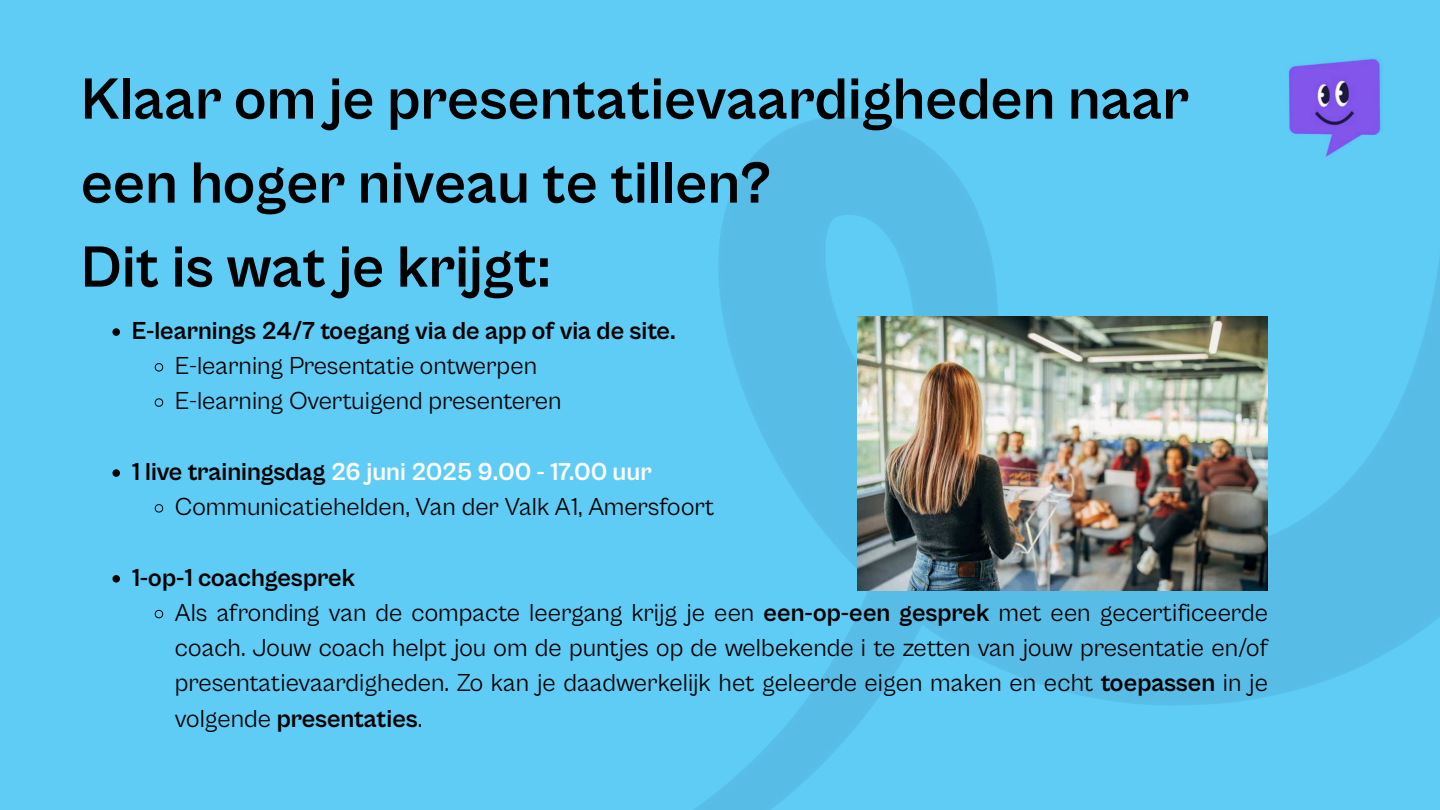
<style>
.page{position:relative;width:1440px;height:810px;background:#5eccf5}
.page>*{position:absolute;margin:0;border:0;box-sizing:border-box;transform-origin:0 0}
.t1{font:700 60px/84px "Cabinet Grotesk";color:#000}
.t2{font:25.4px/35.2px "Cabinet Grotesk";color:#000}
.t3{font:700 25.4px "Cabinet Grotesk";color:#000}
.s1{font-weight:700}
.s2{font-weight:700;color:#fff}
</style>
<div class="page">
<img style="left:694px;top:117px;width:746px;height:693px">
<img style="left:1179px;top:58px;width:261px;height:137px">
<img style="left:857px;top:317px;width:411px;height:273px">
<svg style="left:112px;top:328px;width:8px;height:8px"></svg>
<svg style="left:154px;top:363px;width:10px;height:9px"></svg>
<svg style="left:154px;top:398px;width:10px;height:9px"></svg>
<svg style="left:112px;top:469px;width:8px;height:8px"></svg>
<svg style="left:154px;top:504px;width:10px;height:9px"></svg>
<svg style="left:112px;top:575px;width:8px;height:8px"></svg>
<svg style="left:154px;top:609px;width:10px;height:10px"></svg>
<h1 class="t1" style="left:81px;top:58px;width:1110px">Klaar om je presentatievaardigheden naar een hoger niveau te tillen?<br>Dit is wat je krijgt:</h1>
<p class="t3" style="left:132px;top:317px;width:545px">E-learnings 24/7 toegang via de app of via de site.</p>
<p class="t2" style="left:175px;top:348px;width:388px">E-learning Presentatie ontwerpen<br>E-learning Overtuigend presenteren</p>
<p class="t2" style="left:175px;top:454px;width:541px;text-indent:-43px"><span class="s1">1 live trainingsdag</span> <span class="s2">26 juni 2025 9.00 - 17.00 uur<br></span>Communicatiehelden, Van der Valk A1, Amersfoort</p>
<p class="t2" style="left:175px;top:560px;width:1095px;text-indent:-43px"><span class="s1">1-op-1 coachgesprek<br></span>Als afronding van de compacte leergang krijg je een <span class="s1">een-op-een gesprek</span> met een gecertificeerde coach. Jouw coach helpt jou om de puntjes op de welbekende i te zetten van jouw presentatie en/of presentatievaardigheden. Zo kan je daadwerkelijk het geleerde eigen maken en echt <span class="s1">toepassen</span> in je volgende <span class="s1">presentaties</span>.</p>
</div>
